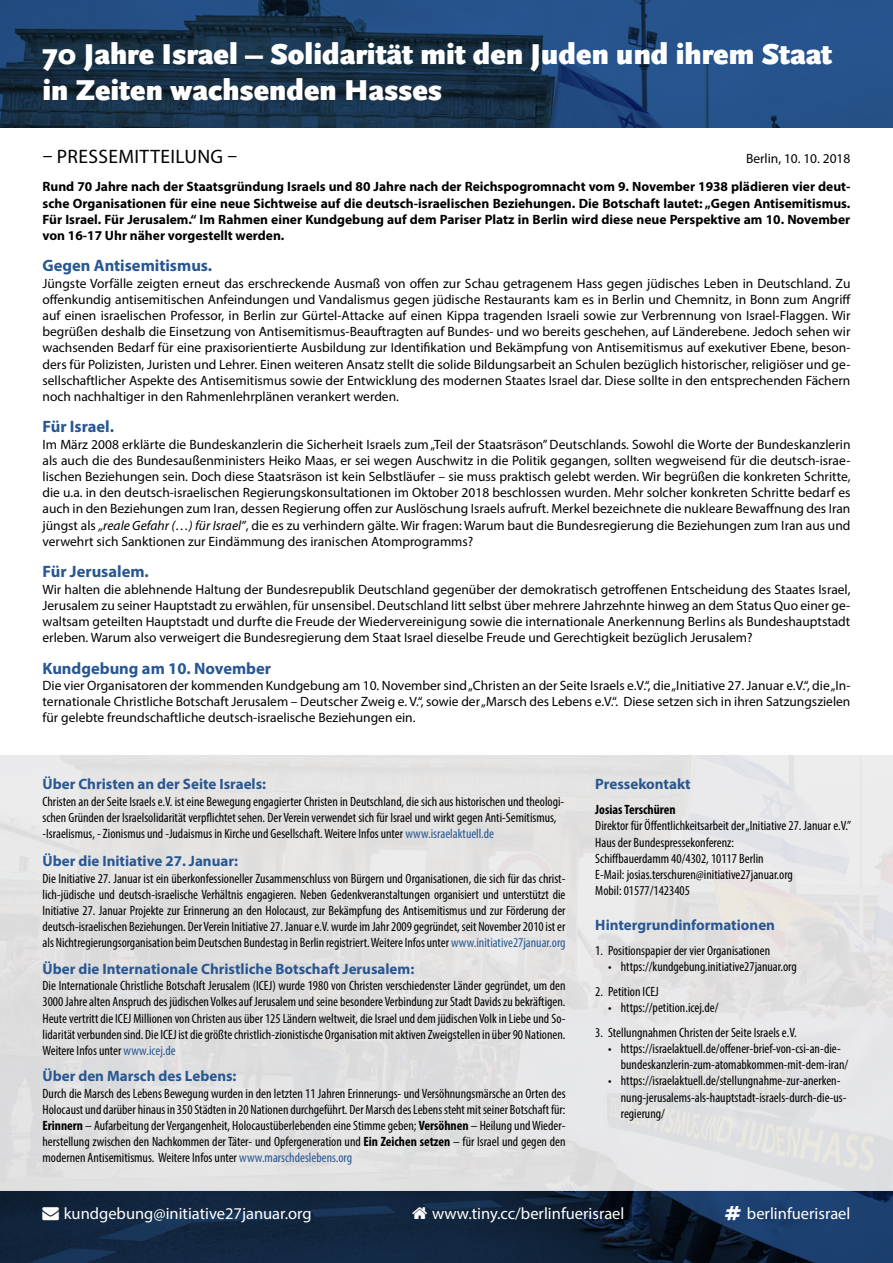
<style>
.page{position:relative;width:893px;height:1263px;background:#fff}
.page>*{position:absolute;margin:0;border:0;box-sizing:border-box;transform-origin:0 0}
.t1{font:900 30px/36px "Scala Sans";color:#fff}
.t2{font:19.5px "Myriad Pro";letter-spacing:.02em;color:#000}
.t3{font:16.5px "Myriad Pro";color:#fff}
.t4{font:700 16.5px "Myriad Pro";color:#285792}
.t5{font:700 15px "Myriad Pro";color:#285792}
.t6{font:13.5px/16.2px "Myriad Pro";color:#000;text-align:justify}
.t7{font:condensed 13.5px/16.2px "Myriad Pro";color:#000}
.t8{font:700 13.5px/16.2px "Myriad Pro";color:#000;text-align:justify}
.t9{font:700 condensed 13.5px "Myriad Pro";color:#000}
.s1{font-style:italic}
.s2{color:#285792}
.s3{font-weight:700}
</style>
<div class="page">
<svg style="left:0;top:0;width:893px;height:128px;background:#1d3f66"></svg>
<svg style="left:0;top:1191px;width:893px;height:72px;background:#122843"></svg>
<div style="left:0;top:755px;width:893px;height:436px;background:#e3e2e2"></div>
<svg style="left:412px;top:1207px;width:15px;height:12px"></svg>
<svg style="left:725px;top:1206px;width:16px;height:14px"></svg>
<h1 class="t1" style="left:43px;top:38px;width:791px">70 Jahre Israel – Solidarität mit den Juden und ihrem Staat in Zeiten wachsenden Hasses</h1>
<h2 class="t2" style="left:43px;top:145px;width:196px">– Pressemitteilung –</h2>
<p class="t6" style="left:746px;top:151px;width:106px">Berlin, 10. 10. 2018</p>
<p class="t8" style="left:43px;top:178px;width:809px">Rund 70 Jahre nach der Staatsgründung Israels und 80 Jahre nach der Reichspogromnacht vom 9. November 1938 plädieren vier deut&shy;sche Organisationen für eine neue Sichtweise auf die deutsch-israelischen Beziehungen. Die Botschaft lautet: „Gegen Antisemitismus.<br>Für Israel. Für Jerusalem.“ Im Rahmen einer Kundgebung auf dem Pariser Platz in Berlin wird diese neue Perspektive am 10. November von 16-17 Uhr näher vorgestellt werden.</p>
<p class="t4" style="left:43px;top:255px;width:171px">Gegen Antisemitismus.</p>
<p class="t6" style="left:43px;top:275px;width:810px">Jüngste Vorfälle zeigten erneut das erschreckende Ausmaß von offen zur Schau getragenem Hass gegen jüdisches Leben in Deutschland. Zu offenkundig antisemitischen Anfeindungen und Vandalismus gegen jüdische Restaurants kam es in Berlin und Chemnitz, in Bonn zum Angriff auf einen israelischen Professor, in Berlin zur Gürtel-Attacke auf einen Kippa tragenden Israeli sowie zur Verbrennung von Israel-Flaggen. Wir begrüßen deshalb die Einsetzung von Antisemitismus-Beauftragten auf Bundes- und wo bereits geschehen, auf Länderebene. Jedoch sehen wir wachsenden Bedarf für eine praxisorientierte Ausbildung zur Identifikation und Bekämpfung von Antisemitismus auf exekutiver Ebene, beson&shy;ders für Polizisten, Juristen und Lehrer. Einen weiteren Ansatz stellt die solide Bildungsarbeit an Schulen bezüglich historischer, religiöser und ge&shy;sellschaftlicher Aspekte des Antisemitismus sowie der Entwicklung des modernen Staates Israel dar. Diese sollte in den entsprechenden Fächern noch nachhaltiger in den Rahmenlehrplänen verankert werden.</p>
<p class="t4" style="left:43px;top:416px;width:73px">Für Israel.</p>
<p class="t6" style="left:43px;top:436px;width:809px">I m März 2008 erklärte die Bundeskanzlerin die Sicherheit Israels zum „Teil der Staatsräson” Deutschlands. Sowohl die Worte der Bundeskanzlerin als auch die des Bundesaußenministers Heiko Maas, er sei wegen Auschwitz in die Politik gegangen, sollten wegweisend für die deutsch-israe&shy;lischen Beziehungen sein. Doch diese Staatsräson ist kein Selbstläufer – sie muss praktisch gelebt werden. Wir begrüßen die konkreten Schritte, die u.a. in den deutsch-israelischen Regierungskonsultationen im Oktober 2018 beschlossen wurden. Mehr solcher konkreten Schritte bedarf es auch in den Beziehungen zum I ran, dessen Regierung offen zur Auslöschung Israels aufruft. Merkel bezeichnete die nukleare Bewaffnung des I ran jüngst als <span class="s1">„reale Gefahr (…) für Israel”</span>, die es zu verhindern gälte. Wir fragen: Warum baut die Bundesregierung die Beziehungen zum I ran aus und verwehrt sich Sanktionen zur Eindämmung des iranischen Atomprogramms?</p>
<p class="t4" style="left:43px;top:561px;width:108px">Für Jerusalem.</p>
<p class="t6" style="left:43px;top:581px;width:809px">Wir halten die ablehnende Haltung der Bundesrepublik Deutschland gegenüber der demokratisch getroffenen Entscheidung des Staates Israel, Jerusalem zu seiner Hauptstadt zu erwählen, für unsensibel. Deutschland litt selbst über mehrere Jahrzehnte hinweg an dem Status Quo einer ge&shy;waltsam geteilten Hauptstadt und durfte die Freude der Wiedervereinigung sowie die internationale Anerkennung Berlins als Bundeshauptstadt erleben. Warum also verweigert die Bundesregierung dem Staat Israel dieselbe Freude und Gerechtigkeit bezüglich Jerusalem?</p>
<p class="t4" style="left:43px;top:657px;width:230px">Kundgebung am 10. November</p>
<p class="t6" style="left:43px;top:677px;width:809px">Die vier Organisatoren der kommenden Kundgebung am 10. November sind „Christen an der Seite Israels e.V.“, die „I nitiative 27. Januar e.V.“, die „I n&shy;ternationale Christliche Botschaft Jerusalem – Deutscher Zweig e. V.“, sowie der „Marsch des Lebens e.V.“. Diese setzen sich in ihren Satzungszielen für gelebte freundschaftliche deutsch-israelische Beziehungen ein.</p>
<p class="t5" style="left:43px;top:775px;width:225px">Über Christen an der Seite Israels:</p>
<p class="t7" style="left:43px;top:793px;width:523px">Christen an der Seite Israels e.V. ist eine Bewegung engagierter Christen in Deutschland, die sich aus historischen und theologi&shy;schen Gründen der Israelsolidarität verpflichtet sehen. Der Verein verwendet sich für Israel und wirkt gegen Anti-Semitismus, -Israelismus, - Zionismus und -Judaismus in Kirche und Gesellschaft. Weitere Infos unter <span class="s2">www.israelaktuell.de</span></p>
<p class="t5" style="left:43px;top:851px;width:197px">Über die Initiative 27. Januar:</p>
<p class="t7" style="left:43px;top:870px;width:525px;text-align:justify">Die Initiative 27. Januar ist ein überkonfessioneller Zusammenschluss von Bürgern und Organisationen, die sich für das christ&shy;lich-jüdische und deutsch-israelische Verhältnis engagieren. Neben Gedenkveranstaltungen organisiert und unterstützt die Initiative 27. Januar Projekte zur Erinnerung an den Holocaust, zur Bekämpfung des Antisemitismus und zur Förderung der deutsch-israelischen Beziehungen. Der Verein Initiative 27. Januar e.V. wurde im Jahr 2009 gegründet, seit November 2010 ist er als Nichtregierungsorganisation beim Deutschen Bundestag in Berlin registriert. Weitere Infos unter <span class="s2">www.initiative27januar.org</span></p>
<p class="t5" style="left:43px;top:959px;width:373px">Über die Internationale Christliche Botschaft Jerusalem:</p>
<p class="t7" style="left:43px;top:977px;width:525px;text-align:justify">Die Internationale Christliche Botschaft Jerusalem (ICEJ) wurde 1980 von Christen verschiedenster Länder gegründet, um den 3000 Jahre alten Anspruch des jüdischen Volkes auf Jerusalem und seine besondere Verbindung zur Stadt Davids zu bekräftigen.<br>Heute vertritt die ICEJ Millionen von Christen aus über 125 Ländern weltweit, die Israel und dem jüdischen Volk in Liebe und So&shy;lidarität verbunden sind. Die ICEJ ist die größte christlich-zionistische Organisation mit aktiven Zweigstellen in über 90 Nationen.<br>Weitere Infos unter <span class="s2">www.icej.de</span></p>
<p class="t5" style="left:43px;top:1066px;width:196px">Über den Marsch des Lebens:</p>
<p class="t7" style="left:43px;top:1085px;width:525px;text-align:justify">Durch die Marsch des Lebens Bewegung wurden in den letzten 11 Jahren Erinnerungs- und Versöhnungsmärsche an Orten des Holocaust und darüber hinaus in 350 Städten in 20 Nationen durchgeführt. Der Marsch des Lebens steht mit seiner Botschaft für:<br><span class="s3">Erinnern</span> – Aufarbeitung der Vergangenheit, Holocaustüberlebenden eine Stimme geben; <span class="s3">Versöhnen</span> – Heilung und Wieder&shy;herstellung zwischen den Nachkommen der Täter- und Opfergeneration und <span class="s3">Ein Zeichen setzen</span> – für Israel und gegen den modernen Antisemitismus. Weitere Infos unter <span class="s2">www.marschdeslebens.org</span></p>
<p class="t5" style="left:595px;top:775px;width:97px">Pressekontakt</p>
<p class="t9" style="left:595px;top:801px;width:82px">Josias Terschüren</p>
<p class="t7" style="left:595px;top:818px;width:257px">Direktor für Öffentlichkeitsarbeit der „Initiative 27. Januar e.V.” Haus der Bundespressekonferenz:<br>Schiffbauerdamm 40/4302, 10117 Berlin<br>E-Mail: josias.terschuren@initiative27januar.org<br>Mobil: 01577/1423405</p>
<p class="t5" style="left:595px;top:915px;width:181px">Hintergrundinformationen</p>
<p class="t7" style="left:595px;top:942px;width:176px">1. Positionspapier der vier Organisationen</p>
<p class="t7" style="left:608px;top:958px;width:190px">• https://kundgebung.initiative27januar.org</p>
<p class="t7" style="left:595px;top:983px;width:65px">2. Petition ICEJ</p>
<p class="t7" style="left:608px;top:999px;width:112px">• https://petition.icej.de/</p>
<p class="t7" style="left:595px;top:1024px;width:203px">3. Stellungnahmen Christen der Seite Israels e.V.</p>
<p class="t7" style="left:621px;top:1040px;width:229px;text-indent:-13px">• https://israelaktuell.de/offener-brief-von-csi-an-die&shy;bundeskanzlerin-zum-atomabkommen-mit-dem-iran/</p>
<p class="t7" style="left:621px;top:1072px;width:227px;text-indent:-13px">• https://israelaktuell.de/stellungnahme-zur-anerken&shy;nung-jerusalems-als-hauptstadt-israels-durch-die-us&shy;regierung/</p>
<p class="t3" style="left:43px;top:1203px;width:271px">→ kundgebung@initiative27januar.org</p>
<p class="t3" style="left:432px;top:1203px;width:194px">www.tiny.cc/berlinfuerisrael</p>
<p class="t3" style="left:747px;top:1203px;width:105px">berlinfuerisrael</p>
</div>
